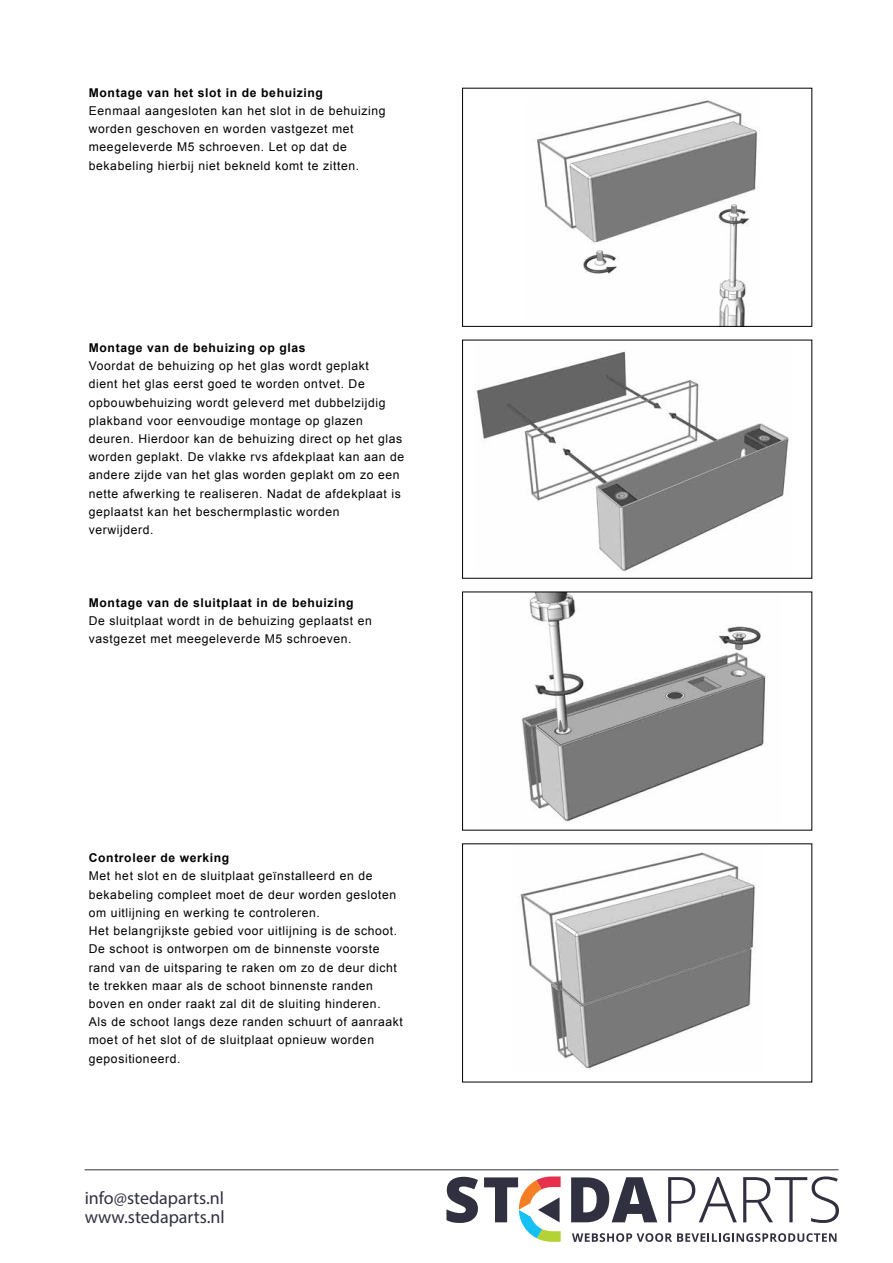
<style>
.page{position:relative;width:893px;height:1263px;background:#fff}
.page>*{position:absolute;margin:0;border:0;box-sizing:border-box;transform-origin:0 0}
.t1{font:18px/19.5px "Myriad Pro";color:#303141}
.t2{font:12.15px/18.3px "Arial";letter-spacing:.05em;color:#000}
.t3{font:700 12.15px "Arial";letter-spacing:.05em;color:#000}
</style>
<div class="page">
<img style="left:521px;top:593px;width:245px;height:229px">
<div style="left:462px;top:340px;width:350px;height:239px;border:1px solid #000"></div>
<img style="left:537px;top:100px;width:221px;height:225px">
<div style="left:462px;top:88px;width:350px;height:239px;border:1px solid #000"></div>
<img style="left:476px;top:351px;width:313px;height:221px">
<img style="left:520px;top:852px;width:235px;height:217px">
<svg style="left:572px;top:1233px;width:264px;height:9px"></svg>
<svg style="left:446px;top:1177px;width:32px;height:46px"></svg>
<svg style="left:571px;top:1177px;width:86px;height:45px"></svg>
<svg style="left:668px;top:1177px;width:69px;height:45px"></svg>
<svg style="left:743px;top:1176px;width:96px;height:47px"></svg>
<svg style="left:484px;top:1176px;width:77px;height:66px"></svg>
<hr style="left:85px;top:1169px;width:754px;height:1px;background:#303141">
<p class="t3" style="left:89px;top:84px;width:235px">Montage van het slot in de behuizing</p>
<p class="t2" style="left:89px;top:102px;width:298px">Eenmaal aangesloten kan het slot in de behuizing worden geschoven en worden vastgezet met meegeleverde M5 schroeven. Let op dat de bekabeling hierbij niet bekneld komt te zitten.</p>
<p class="t3" style="left:89px;top:340px;width:218px">Montage van de behuizing op glas</p>
<p class="t2" style="left:89px;top:357px;width:317px">Voordat de behuizing op het glas wordt geplakt<br>dient het glas eerst goed te worden ontvet. De opbouwbehuizing wordt geleverd met dubbelzijdig plakband voor eenvoudige montage op glazen deuren. Hierdoor kan de behuizing direct op het glas worden geplakt. De vlakke rvs afdekplaat kan aan de andere zijde van het glas worden geplakt om zo een nette afwerking te realiseren. Nadat de afdekplaat is geplaatst kan het beschermplastic worden verwijderd.</p>
<p class="t3" style="left:89px;top:595px;width:266px">Montage van de sluitplaat in de behuizing</p>
<p class="t2" style="left:89px;top:612px;width:285px">De sluitplaat wordt in de behuizing geplaatst en vastgezet met meegeleverde M5 schroeven.</p>
<p class="t3" style="left:89px;top:850px;width:142px">Controleer de werking</p>
<p class="t2" style="left:89px;top:867px;width:316px">Met het slot en de sluitplaat geïnstalleerd en de bekabeling compleet moet de deur worden gesloten om uitlijning en werking te controleren.<br>Het belangrijkste gebied voor uitlijning is de schoot.<br>De schoot is ontworpen om de binnenste voorste rand van de uitsparing te raken om zo de deur dicht te trekken maar als de schoot binnenste randen boven en onder raakt zal dit de sluiting hinderen.<br>Als de schoot langs deze randen schuurt of aanraakt moet of het slot of de sluitplaat opnieuw worden gepositioneerd.</p>
<h1 class="t1" style="left:85px;top:1188px;width:142px">info@stedaparts.nl www.stedaparts.nl</h1>
</div>
